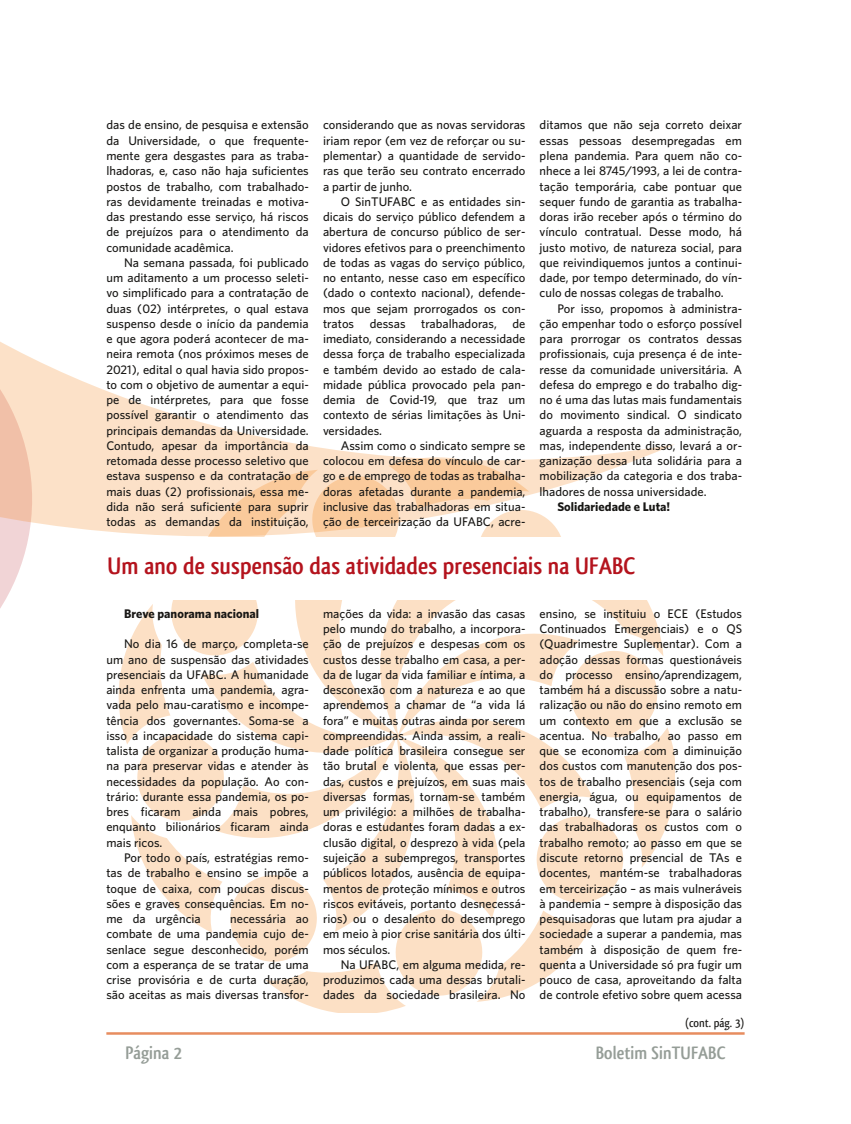
<style>
.page{position:relative;width:851px;height:1124px;background:#fff}
.page>*{position:absolute;margin:0;border:0;box-sizing:border-box;transform-origin:0 0}
.t1{font:700 25px "Qlassik";color:#b4131d}
.t2{font:700 18.75px "Qlassik";color:#959d97}
.t3{font:500 12.5px/15.2px "Whitney";color:#181715;text-align:justify}
.t4{font:700 12.5px "Whitney";color:#181715}
.t5{font:500 12.5px "Qlassik";color:#181715}
</style>
<div class="page">
<hr style="left:106px;top:1032px;width:638px;height:2px;background:#e78d5f">
<svg style="left:0;top:577px;width:17px;height:31px"></svg>
<svg style="left:0;top:341px;width:674px;height:236px"></svg>
<svg style="left:119px;top:457px;width:555px;height:555px"></svg>
<div style="left:106px;top:537px;width:540px;height:62px;background:#fff"></div>
<p class="t3" style="left:106px;top:117px;width:204px">das de ensino, de pesquisa e extensão da Universidade, o que frequente&shy;mente gera desgastes para as traba&shy;lhadoras, e, caso não haja suficientes postos de trabalho, com trabalhado&shy;ras devidamente treinadas e motiva&shy;das prestando esse serviço, há riscos de prejuízos para o atendimento da comunidade acadêmica.</p>
<p class="t3" style="left:106px;top:254px;width:204px;text-indent:18px">Na semana passada, foi publicado um aditamento a um processo seleti&shy;vo simplificado para a contratação de duas (02) intérpretes, o qual estava suspenso desde o início da pandemia e que agora poderá acontecer de ma&shy;neira remota (nos próximos meses de 2021), edital o qual havia sido propos&shy;to com o objetivo de aumentar a equi&shy;pe de intérpretes, para que fosse possível garantir o atendimento das principais demandas da Universidade.<br>Contudo, apesar da importância da retomada desse processo seletivo que estava suspenso e da contratação de mais duas (2) profissionais, essa me&shy;dida não será suficiente para suprir todas as demandas da instituição,</p>
<p class="t3" style="left:323px;top:117px;width:204px">considerando que as novas servidoras iriam repor (em vez de reforçar ou su&shy;plementar) a quantidade de servido&shy;ras que terão seu contrato encerrado a partir de junho.</p>
<p class="t3" style="left:323px;top:193px;width:204px;text-indent:18px">O SinTUFABC e as entidades sin&shy;dicais do serviço público defendem a abertura de concurso público de ser&shy;vidores efetivos para o preenchimento de todas as vagas do serviço público, no entanto, nesse caso em específico (dado o contexto nacional), defende&shy;mos que sejam prorrogados os con&shy;tratos dessas trabalhadoras, de imediato, considerando a necessidade dessa força de trabalho especializada e também devido ao estado de cala&shy;midade pública provocado pela pan&shy;demia de Covid-19, que traz um contexto de sérias limitações às Uni&shy;versidades.</p>
<p class="t3" style="left:323px;top:437px;width:204px;text-indent:18px">Assim como o sindicato sempre se colocou em defesa do vínculo de car&shy;go e de emprego de todas as trabalha&shy;doras afetadas durante a pandemia, inclusive das trabalhadoras em situa&shy;ção de terceirização da UFABC, acre-</p>
<p class="t3" style="left:539px;top:117px;width:204px">ditamos que não seja correto deixar essas pessoas desempregadas em plena pandemia. Para quem não co&shy;nhece a lei 8745/1993, a lei de contra&shy;tação temporária, cabe pontuar que sequer fundo de garantia as trabalha&shy;doras irão receber após o término do vínculo contratual. Desse modo, há justo motivo, de natureza social, para que reivindiquemos juntos a continui&shy;dade, por tempo determinado, do vín&shy;culo de nossas colegas de trabalho.</p>
<p class="t3" style="left:539px;top:300px;width:204px;text-indent:18px">Por isso, propomos à administra&shy;ção empenhar todo o esforço possível para prorrogar os contratos dessas profissionais, cuja presença é de inte&shy;resse da comunidade universitária. A defesa do emprego e do trabalho dig&shy;no é uma das lutas mais fundamentais do movimento sindical. O sindicato aguarda a resposta da administração, mas, independente disso, levará a or&shy;ganização dessa luta solidária para a mobilização da categoria e dos traba&shy;lhadores de nossa universidade.</p>
<p class="t4" style="left:557px;top:499px;width:114px">Solidariedade e Luta!</p>
<h1 class="t1" style="left:108px;top:555px;width:529px">Um ano de suspensão das atividades presenciais na UFABC</h1>
<p class="t4" style="left:124px;top:605px;width:136px">Breve panorama nacional</p>
<p class="t3" style="left:106px;top:636px;width:204px;text-indent:18px">No dia 16 de março, completa-se um ano de suspensão das atividades presenciais da UFABC. A humanidade ainda enfrenta uma pandemia, agra&shy;vada pelo mau-caratismo e incompe&shy;tência dos governantes. Soma-se a isso a incapacidade do sistema capi&shy;talista de organizar a produção huma&shy;na para preservar vidas e atender às necessidades da população. Ao con&shy;trário: durante essa pandemia, os po&shy;bres ficaram ainda mais pobres, enquanto bilionários ficaram ainda mais ricos.</p>
<p class="t3" style="left:106px;top:849px;width:204px;text-indent:18px">Por todo o país, estratégias remo&shy;tas de trabalho e ensino se impõe a toque de caixa, com poucas discus&shy;sões e graves consequências. Em no&shy;me da urgência</p>
<p class="t3" style="left:539px;top:605px;width:204px">ensino, se instituiu o ECE (Estudos Continuados Emergenciais) e o QS (Quadrimestre Suplementar). Com a adoção dessas formas questionáveis do processo ensino/aprendizagem, também há a discussão sobre a natu&shy;ralização ou não do ensino remoto em um contexto em que a exclusão se acentua. No trabalho, ao passo em que se economiza com a diminuição dos custos com manutenção dos pos&shy;tos de trabalho presenciais (seja com energia, água, ou equipamentos de trabalho), transfere-se para o salário das trabalhadoras os custos com o trabalho remoto; ao passo em que se discute retorno presencial de TAs e docentes, mantém-se trabalhadoras em terceirização – as mais vulneráveis à pandemia – sempre à disposição das pesquisadoras que lutam pra ajudar a sociedade a superar a pandemia, mas também à disposição de quem fre&shy;quenta a Universidade só pra fugir um pouco de casa, aproveitando da falta de controle efetivo sobre quem acessa</p>
<p class="t3" style="left:323px;top:605px;width:204px">mações da vida: a invasão das casas pelo mundo do trabalho, a incorpora&shy;ção de prejuízos e despesas com os custos desse trabalho em casa, a per&shy;da de lugar da vida familiar e íntima, a desconexão com a natureza e ao que aprendemos a chamar de “a vida lá fora” e muitas outras ainda por serem compreendidas. Ainda assim, a reali&shy;dade política brasileira consegue ser tão brutal e violenta, que essas per&shy;das, custos e prejuízos, em suas mais diversas formas, tornam-se também um privilégio: a milhões de trabalha&shy;doras e estudantes foram dadas a ex&shy;clusão digital, o desprezo à vida (pela sujeição a subempregos, transportes públicos lotados, ausência de equipa&shy;mentos de proteção mínimos e outros riscos evitáveis, portanto desnecessá&shy;rios) ou o desalento do desemprego em meio à pior crise sanitária dos últi&shy;mos séculos.</p>
<p class="t3" style="left:323px;top:956px;width:204px;text-indent:18px">Na UFABC, em alguma medida, re&shy;produzimos cada uma dessas brutali&shy;dades da sociedade brasileira. No</p>
<p class="t3" style="left:106px;top:910px;width:204px;text-indent:124px">necessária ao combate de uma pandemia cujo de&shy;senlace segue desconhecido, porém com a esperança de se tratar de uma crise provisória e de curta duração, são aceitas as mais diversas transfor-</p>
<p class="t5" style="left:685px;top:1017px;width:61px">(cont. pág. 3)</p>
<h2 class="t2" style="left:125px;top:1044px;width:58px">Página 2</h2>
<h2 class="t2" style="left:595px;top:1044px;width:131px">Boletim SinTUFABC</h2>
</div>
